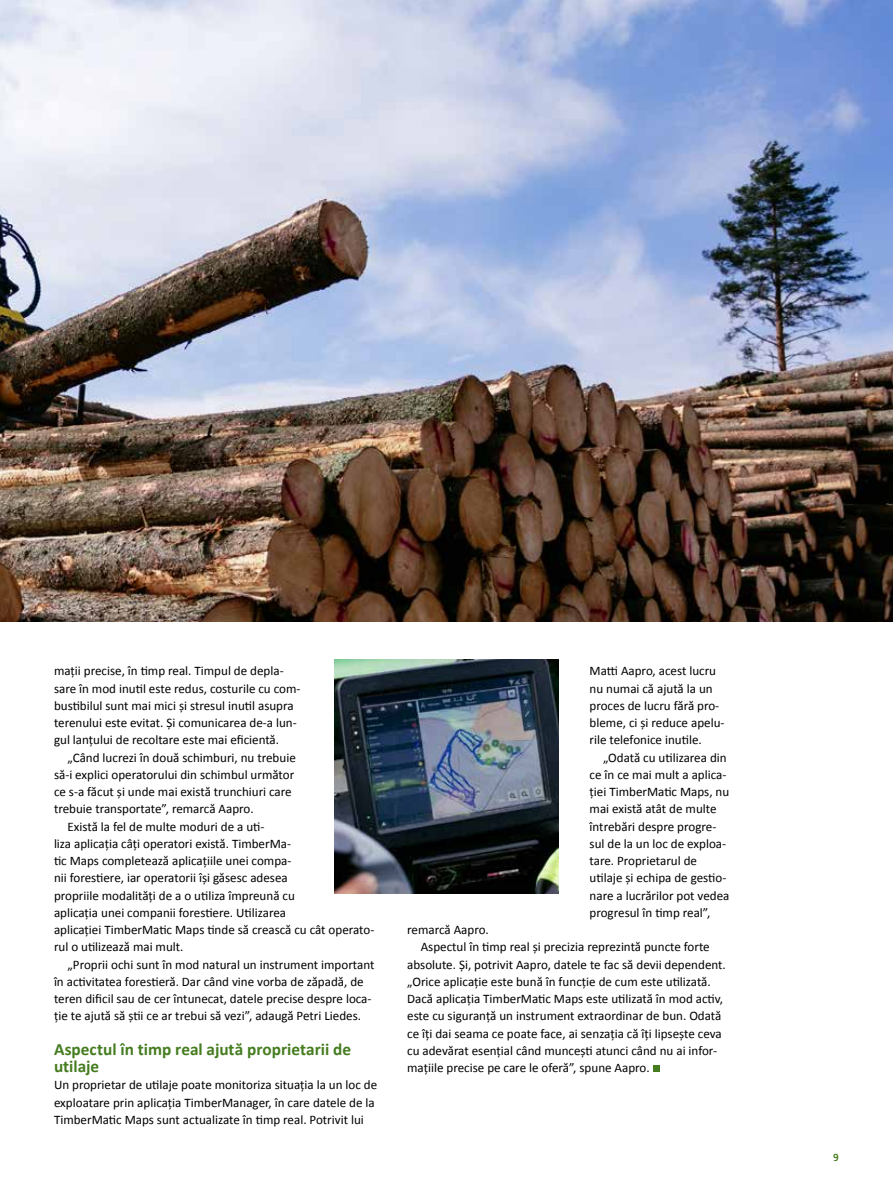
<style>
.page{position:relative;width:893px;height:1191px;background:#fff}
.page>*{position:absolute;margin:0;border:0;box-sizing:border-box;transform-origin:0 0}
.t1{font:700 17.25px/17.2px "Calibri";color:#457c1f}
.t2{font:13.05px/17.2px "Calibri";color:#000}
.t3{font:700 10.5px "JD Sans Pro";color:#457c1f}
</style>
<div class="page">
<img style="left:0;top:0;width:893px;height:621px">
<img style="left:335px;top:660px;width:223px;height:233px">
<svg style="left:361px;top:691px;width:61px;height:14px"></svg>
<div style="left:653px;top:1065px;width:6px;height:7px;background:#457c1f"></div>
<p class="t2" style="left:54px;top:662px;width:248px">mații precise, în timp real. Timpul de depla&shy;sare în mod inutil este redus, costurile cu com&shy;bustibilul sunt mai mici și stresul inutil asupra terenului este evitat. Și comunicarea de-a lun&shy;gul lanțului de recoltare este mai eficientă.</p>
<p class="t2" style="left:67px;top:748px;width:230px">„Când lucrezi în două schimburi, nu trebuie</p>
<p class="t2" style="left:54px;top:765px;width:242px">să-i explici operatorului din schimbul următor</p>
<p class="t2" style="left:54px;top:782px;width:239px">ce s-a făcut și unde mai există trunchiuri care</p>
<p class="t2" style="left:54px;top:800px;width:201px">trebuie transportate”, remarcă Aapro.</p>
<p class="t2" style="left:67px;top:817px;width:199px">Există la fel de multe moduri de a uti-</p>
<p class="t2" style="left:54px;top:834px;width:239px">liza aplicația câți operatori există. TimberMa-</p>
<p class="t2" style="left:54px;top:851px;width:239px">tic Maps completează aplicațiile unei compa-</p>
<p class="t2" style="left:54px;top:869px;width:235px">nii forestiere, iar operatorii își găsesc adesea</p>
<p class="t2" style="left:54px;top:886px;width:242px">propriile modalități de a o utiliza împreună cu</p>
<p class="t2" style="left:54px;top:903px;width:234px">aplicația unei companii forestiere. Utilizarea</p>
<p class="t2" style="left:54px;top:920px;width:322px">aplicației TimberMatic Maps tinde să crească cu cât operato-</p>
<p class="t2" style="left:54px;top:938px;width:131px">rul o utilizează mai mult.</p>
<p class="t2" style="left:67px;top:955px;width:308px">„Proprii ochi sunt în mod natural un instrument important</p>
<p class="t2" style="left:54px;top:972px;width:311px">în activitatea forestieră. Dar când vine vorba de zăpadă, de</p>
<p class="t2" style="left:54px;top:989px;width:319px">teren dificil sau de cer întunecat, datele precise despre loca-</p>
<p class="t2" style="left:54px;top:1007px;width:309px">ție te ajută să știi ce ar trebui să vezi”, adaugă Petri Liedes.</p>
<h1 class="t1" style="left:54px;top:1040px;width:299px">Aspectul în timp real ajută proprietarii de utilaje</h1>
<p class="t2" style="left:54px;top:1076px;width:325px">Un proprietar de utilaje poate monitoriza situația la un loc de exploatare prin aplicația TimberManager, în care datele de la<br>TimberMatic Maps sunt actualizate în timp real. Potrivit lui</p>
<p class="t2" style="left:590px;top:662px;width:136px">Matti Aapro, acest lucru nu numai că ajută la un proces de lucru fără pro&shy;bleme, ci și reduce apelu&shy;rile telefonice inutile.</p>
<p class="t2" style="left:590px;top:748px;width:141px;text-indent:13px">„Odată cu utilizarea din ce în ce mai mult a aplica&shy;ției TimberMatic Maps, nu mai există atât de multe întrebări despre progre&shy;sul de la un loc de exploa&shy;tare. Proprietarul de utilaje și echipa de gestio&shy;nare a lucrărilor pot vedea progresul în timp real”,</p>
<p class="t2" style="left:407px;top:920px;width:83px">remarcă Aapro.</p>
<p class="t2" style="left:421px;top:938px;width:291px">Aspectul în timp real și precizia reprezintă puncte forte</p>
<p class="t2" style="left:407px;top:955px;width:320px">absolute. Și, potrivit Aapro, datele te fac să devii dependent.</p>
<p class="t2" style="left:407px;top:972px;width:305px">„Orice aplicație este bună în funcție de cum este utilizată.</p>
<p class="t2" style="left:407px;top:989px;width:317px">Dacă aplicația TimberMatic Maps este utilizată în mod activ,</p>
<p class="t2" style="left:407px;top:1007px;width:316px">este cu siguranță un instrument extraordinar de bun. Odată</p>
<p class="t2" style="left:407px;top:1024px;width:316px">ce îți dai seama ce poate face, ai senzația că îți lipsește ceva</p>
<p class="t2" style="left:407px;top:1041px;width:311px">cu adevărat esențial când muncești atunci când nu ai infor-</p>
<p class="t2" style="left:407px;top:1058px;width:244px">mațiile precise pe care le oferă”, spune Aapro.</p>
<p class="t3" style="left:833px;top:1150px;width:7px">9</p>
</div>
